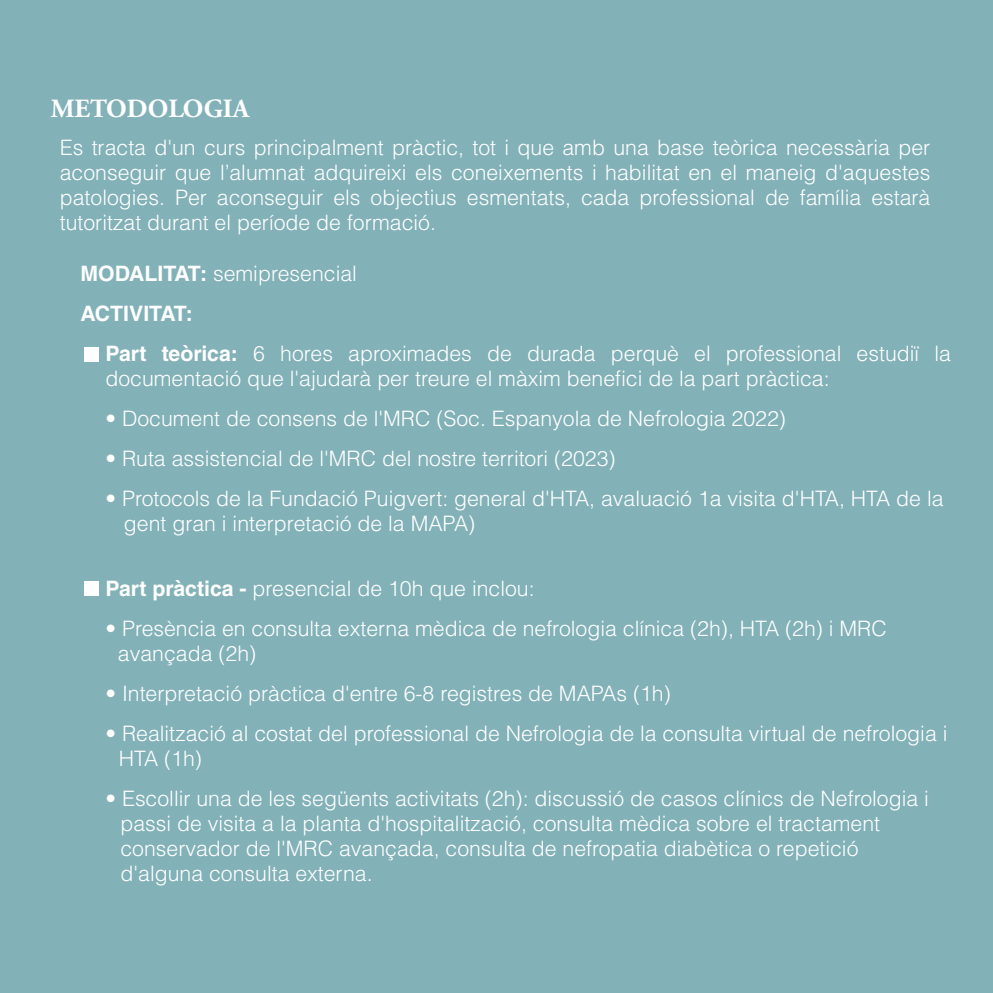
<style>
.page{position:relative;width:993px;height:993px;background:#fff}
.page>*{position:absolute;margin:0;border:0;box-sizing:border-box;transform-origin:0 0}
.t1{font:700 26.25px "Adobe Garamond Pro";color:#fff}
.t2{font:300 21.25px/25px "Helvetica LT Std";color:#fff}
.t3{font:700 21.25px/40px "Helvetica LT Std";color:#fff}
.s1{font-weight:300}
.s2{font-weight:700}
</style>
<div class="page">
<div style="left:0;top:0;width:992px;height:992px;background:#82b1b8"></div>
<div style="left:85px;top:347px;width:14px;height:14px;background:#fff"></div>
<div style="left:85px;top:581px;width:14px;height:14px;background:#fff"></div>
<p class="t1" style="left:51px;top:94px;width:200px">METODOLOGIA</p>
<p class="t2" style="left:60px;top:137px;width:871px;text-align:justify">Es tracta d'un curs principalment pràctic, tot i que amb una base teòrica necessària per aconseguir que l’alumnat adquireixi els coneixements i habilitat en el maneig d'aquestes patologies. Per aconseguir els objectius esmentats, cada professional de família estarà tutoritzat durant el període de formació.</p>
<p class="t3" style="left:80px;top:253px;width:278px">MODALITAT: <span class="s1">semipresencial<br></span>ACTIVITAT:</p>
<p class="t2" style="left:105px;top:342px;width:846px"><span class="s2">Part teòrica:</span> 6 hores aproximades de durada perquè el professional estudiï la documentació que l'ajudarà per treure el màxim benefici de la part pràctica:</p>
<p class="t2" style="left:105px;top:405px;width:681px">• Document de consens de l'MRC (Soc. Espanyola de Nefrologia 2022)</p>
<p class="t2" style="left:105px;top:445px;width:511px">• Ruta assistencial de l'MRC del nostre territori (2023)</p>
<p class="t2" style="left:124px;top:485px;width:820px;text-indent:-18px">• Protocols de la Fundació Puigvert: general d'HTA, avaluació 1a visita d'HTA, HTA de la gent gran i interpretació de la MAPA)</p>
<p class="t2" style="left:105px;top:577px;width:430px"><span class="s2">Part pràctica -</span> presencial de 10h que inclou:</p>
<p class="t2" style="left:118px;top:615px;width:770px;text-indent:-12px">• Presència en consulta externa mèdica de nefrologia clínica (2h), HTA (2h) i MRC avançada (2h)</p>
<p class="t2" style="left:105px;top:680px;width:566px">• Interpretació pràctica d'entre 6-8 registres de MAPAs (1h)</p>
<p class="t2" style="left:119px;top:720px;width:829px;text-indent:-13px">• Realització al costat del professional de Nefrologia de la consulta virtual de nefrologia i<br>HTA (1h)</p>
<p class="t2" style="left:120px;top:785px;width:809px;text-indent:-15px">• Escollir una de les següents activitats (2h): discussió de casos clínics de Nefrologia i passi de visita a la planta d'hospitalització, consulta mèdica sobre el tractament conservador de l'MRC avançada, consulta de nefropatia diabètica o repetició d'alguna consulta externa.</p>
</div>
